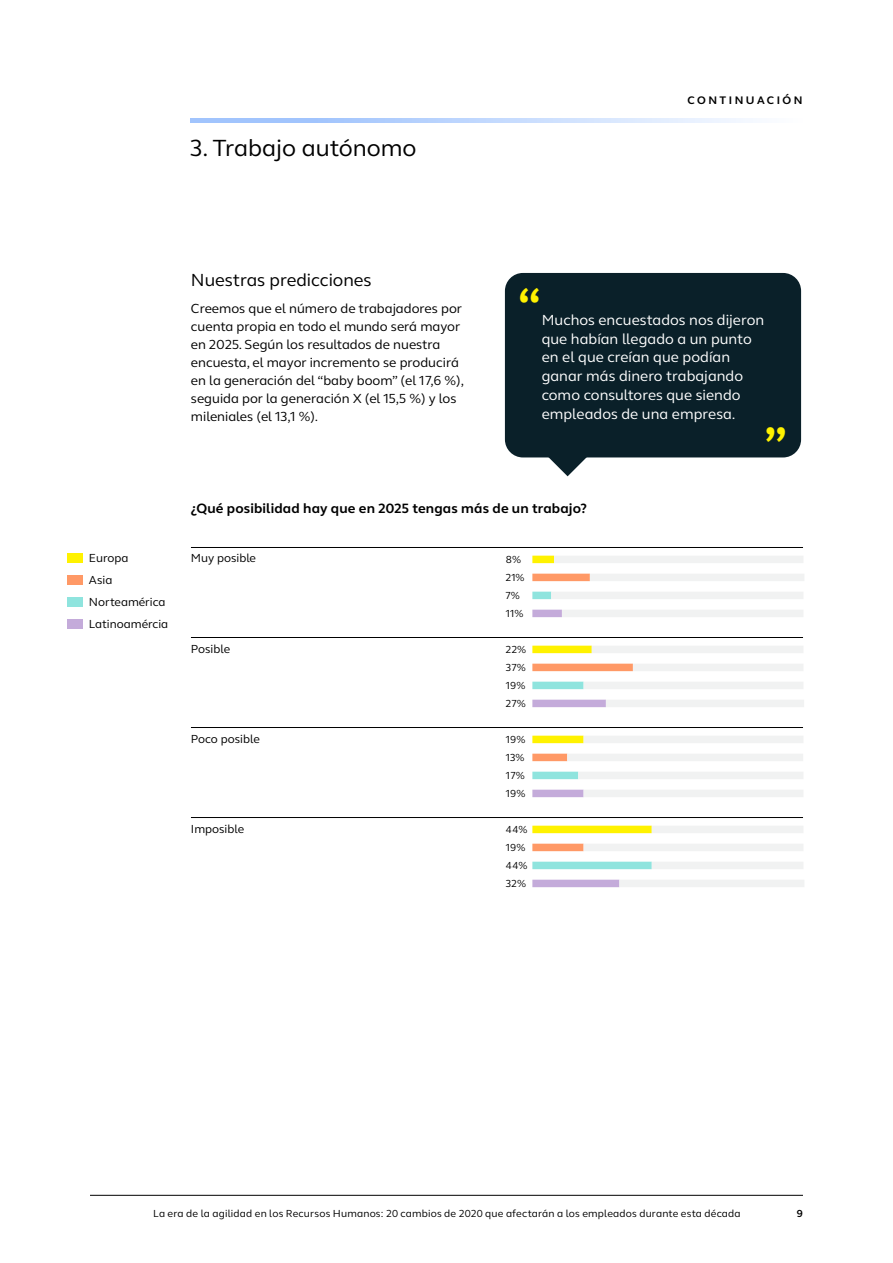
<style>
.page{position:relative;width:893px;height:1263px;background:#fff}
.page>*{position:absolute;margin:0;border:0;box-sizing:border-box;transform-origin:0 0}
.Callout___body{font:700 48px "FS Thrive Elliot";color:#fff200}
.H1___Header{font:24px "FS Thrive Elliot";color:#000}
.H2___Subhead{font:18px "FS Thrive Elliot";color:#000}
.Callout___body-2{font:15px/18.8px "FS Thrive Elliot";letter-spacing:.005em;color:#fff}
.C1___Chart_Title{font:700 13.8px "FS Thrive Elliot";letter-spacing:.01em;color:#000}
.B1___Body{font:13.5px/18px "FS Thrive Elliot";color:#000}
.TABLE___Category{font:12px "FS Thrive Elliot";color:#000}
.C1___Chart_key{font:12px "FS Thrive Elliot";color:#000}
.H1___Overline{font:700 11.25px "FS Thrive Elliot";letter-spacing:.22em;color:#000}
.TABLE___data{font:10.5px "FS Thrive Elliot";letter-spacing:.015em;color:#000}
.t1{font:700 10.5px "FS Thrive Elliot";color:#000}
</style>
<div class="page">
<hr style="left:90px;top:1195px;width:713px;height:1px;background:#000">
<div style="left:505px;top:273px;width:296px;height:184px;background:#0a2029;border-radius:18px"></div>
<svg style="left:547px;top:457px;width:41px;height:19px"></svg>
<div style="left:532px;top:556px;width:22px;height:7px;background:#fff200"></div>
<div style="left:554px;top:556px;width:249px;height:7px;background:#f1f2f2"></div>
<div style="left:532px;top:646px;width:60px;height:7px;background:#fff200"></div>
<div style="left:592px;top:646px;width:211px;height:7px;background:#f1f2f2"></div>
<div style="left:532px;top:736px;width:52px;height:7px;background:#fff200"></div>
<div style="left:584px;top:736px;width:219px;height:7px;background:#f1f2f2"></div>
<div style="left:532px;top:826px;width:120px;height:7px;background:#fff200"></div>
<div style="left:652px;top:826px;width:151px;height:7px;background:#f1f2f2"></div>
<div style="left:532px;top:574px;width:58px;height:7px;background:#f96"></div>
<div style="left:590px;top:574px;width:214px;height:7px;background:#f1f2f2"></div>
<div style="left:532px;top:664px;width:101px;height:7px;background:#f96"></div>
<div style="left:633px;top:664px;width:170px;height:7px;background:#f1f2f2"></div>
<div style="left:532px;top:754px;width:35px;height:7px;background:#f96"></div>
<div style="left:567px;top:754px;width:236px;height:7px;background:#f1f2f2"></div>
<div style="left:532px;top:844px;width:52px;height:7px;background:#f96"></div>
<div style="left:584px;top:844px;width:219px;height:7px;background:#f1f2f2"></div>
<div style="left:532px;top:592px;width:19px;height:7px;background:#8fe4de"></div>
<div style="left:551px;top:592px;width:252px;height:7px;background:#f1f2f2"></div>
<div style="left:532px;top:682px;width:52px;height:7px;background:#8fe4de"></div>
<div style="left:584px;top:682px;width:219px;height:7px;background:#f1f2f2"></div>
<div style="left:532px;top:772px;width:46px;height:7px;background:#8fe4de"></div>
<div style="left:578px;top:772px;width:225px;height:7px;background:#f1f2f2"></div>
<div style="left:532px;top:862px;width:120px;height:7px;background:#8fe4de"></div>
<div style="left:652px;top:862px;width:151px;height:7px;background:#f1f2f2"></div>
<div style="left:532px;top:610px;width:30px;height:7px;background:#c4abda"></div>
<div style="left:562px;top:610px;width:241px;height:7px;background:#f1f2f2"></div>
<div style="left:532px;top:700px;width:74px;height:7px;background:#c4abda"></div>
<div style="left:606px;top:700px;width:198px;height:7px;background:#f1f2f2"></div>
<div style="left:532px;top:790px;width:52px;height:7px;background:#c4abda"></div>
<div style="left:584px;top:790px;width:219px;height:7px;background:#f1f2f2"></div>
<div style="left:532px;top:880px;width:87px;height:7px;background:#c4abda"></div>
<div style="left:619px;top:880px;width:185px;height:7px;background:#f1f2f2"></div>
<hr style="left:191px;top:547px;width:315px;height:1px;background:#000">
<hr style="left:506px;top:547px;width:297px;height:1px;background:#000">
<hr style="left:191px;top:637px;width:315px;height:1px;background:#000">
<hr style="left:506px;top:637px;width:297px;height:1px;background:#000">
<hr style="left:191px;top:727px;width:315px;height:1px;background:#000">
<hr style="left:506px;top:727px;width:297px;height:1px;background:#000">
<hr style="left:191px;top:817px;width:315px;height:1px;background:#000">
<hr style="left:506px;top:817px;width:297px;height:1px;background:#000">
<div style="left:68px;top:553px;width:15px;height:10px;background:#fff200"></div>
<div style="left:68px;top:575px;width:15px;height:10px;background:#f96"></div>
<div style="left:68px;top:597px;width:15px;height:10px;background:#8fe4de"></div>
<div style="left:68px;top:619px;width:15px;height:10px;background:#c4abda"></div>
<svg style="left:190px;top:119px;width:563px;height:4px;background:#c1d8fd"></svg>
<p class="H1___Header" style="left:190px;top:134px;width:228px">3. Trabajo autónomo</p>
<p class="H2___Subhead" style="left:191px;top:270px;width:182px">Nuestras predicciones</p>
<p class="B1___Body" style="left:191px;top:300px;width:275px">Creemos que el número de trabajadores por cuenta propia en todo el mundo será mayor en 2025. Según los resultados de nuestra encuesta, el mayor incremento se producirá en la generación del “baby boom” (el 17,6 %), seguida por la generación X (el 15,5 %) y los mileniales (el 13,1 %).</p>
<p class="Callout___body" style="left:518px;top:276px;width:25px">“</p>
<p class="H1___Overline" style="left:688px;top:93px;width:116px">CONTINUACIÓN</p>
<p class="Callout___body-2" style="left:542px;top:311px;width:224px">Muchos encuestados nos dijeron que habían llegado a un punto en el que creían que podían ganar más dinero trabajando como consultores que siendo empleados de una empresa.</p>
<p class="Callout___body" style="left:764px;top:415px;width:25px">”</p>
<p class="C1___Chart_key" style="left:89px;top:551px;width:41px">Europa</p>
<p class="C1___Chart_key" style="left:89px;top:573px;width:25px">Asia</p>
<p class="C1___Chart_key" style="left:89px;top:595px;width:78px">Norteamérica</p>
<p class="C1___Chart_key" style="left:89px;top:616px;width:81px">Latinoamércia</p>
<p class="C1___Chart_Title" style="left:191px;top:500px;width:398px">¿Qué posibilidad hay que en 2025 tengas más de un trabajo?</p>
<p class="TABLE___Category" style="left:191px;top:551px;width:67px">Muy posible</p>
<p class="TABLE___data" style="left:506px;top:553px;width:17px">8%</p>
<p class="TABLE___data" style="left:506px;top:571px;width:20px">21%</p>
<p class="TABLE___data" style="left:506px;top:589px;width:16px">7%</p>
<p class="TABLE___data" style="left:506px;top:607px;width:19px">11%</p>
<p class="TABLE___Category" style="left:191px;top:641px;width:41px">Posible</p>
<p class="TABLE___data" style="left:506px;top:643px;width:22px">22%</p>
<p class="TABLE___data" style="left:506px;top:661px;width:21px">37%</p>
<p class="TABLE___data" style="left:506px;top:679px;width:21px">19%</p>
<p class="TABLE___data" style="left:506px;top:697px;width:21px">27%</p>
<p class="TABLE___Category" style="left:191px;top:731px;width:70px">Poco posible</p>
<p class="TABLE___data" style="left:506px;top:733px;width:21px">19%</p>
<p class="TABLE___data" style="left:506px;top:751px;width:20px">13%</p>
<p class="TABLE___data" style="left:506px;top:769px;width:20px">17%</p>
<p class="TABLE___data" style="left:506px;top:787px;width:21px">19%</p>
<p class="TABLE___Category" style="left:191px;top:821px;width:55px">Imposible</p>
<p class="TABLE___data" style="left:506px;top:823px;width:23px">44%</p>
<p class="TABLE___data" style="left:506px;top:841px;width:21px">19%</p>
<p class="TABLE___data" style="left:506px;top:859px;width:23px">44%</p>
<p class="TABLE___data" style="left:506px;top:877px;width:22px">32%</p>
<p class="TABLE___data" style="left:153px;top:1207px;width:589px">La era de la agilidad en los Recursos Humanos: 20 cambios de 2020 que afectarán a los empleados durante esta década</p>
<p class="t1" style="left:797px;top:1207px;width:8px">9</p>
</div>
